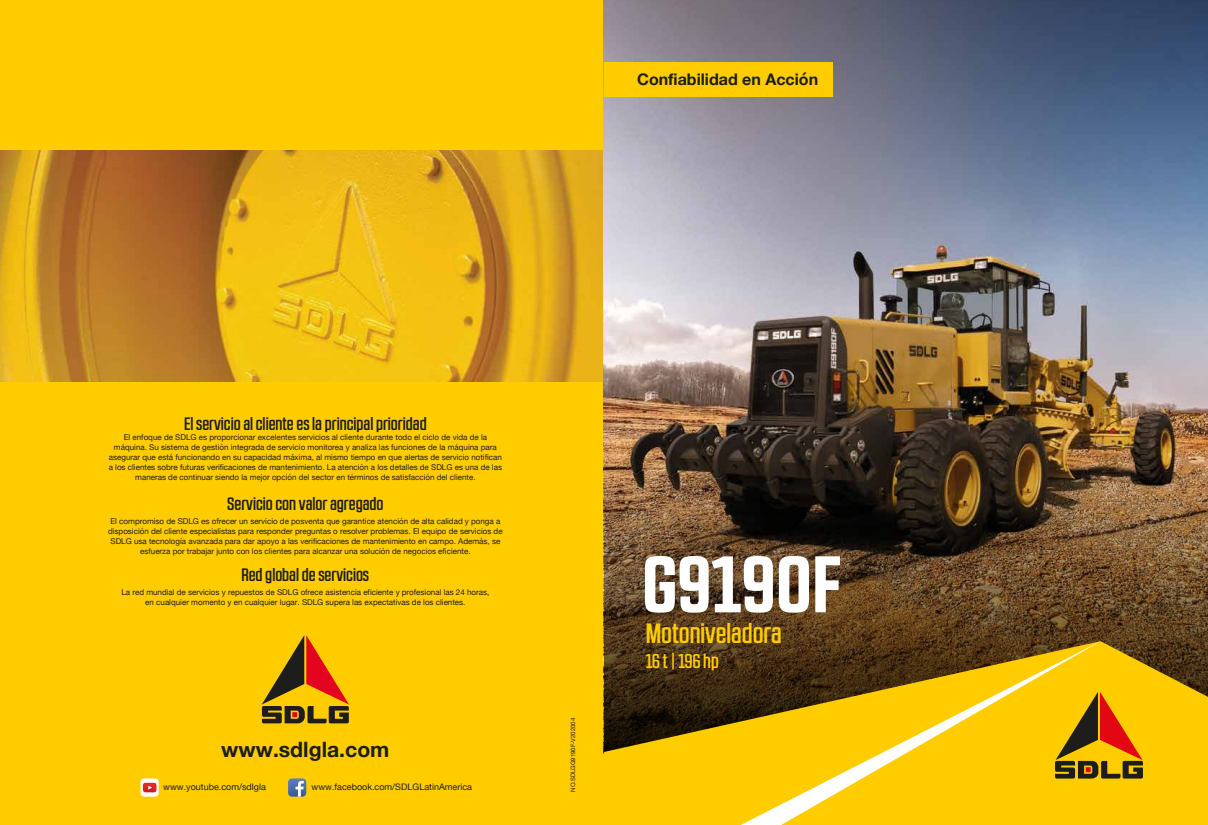
<style>
.page{position:relative;width:1208px;height:825px;background:#fff}
.page>*{position:absolute;margin:0;border:0;box-sizing:border-box;transform-origin:0 0}
.t1{font:700 80px "RB No 2.1 a";letter-spacing:.02em;color:#fff}
.t2{font:500 28px "RB No 2.1 a";color:#fc0}
.t3{font:700 21.2px "Helvetica Neue";color:#1d1d1b}
.t4{font:500 20px "RB No 2.1 a";color:#fc0}
.t5{font:500 18px "RB No 2.1 a";color:#1d1d1b}
.t6{font:700 16px "Helvetica Neue";color:#1d1d1b}
.t7{font:9px "Helvetica Neue";color:#1d1d1b}
.t8{font:8px/10px "Helvetica Neue";color:#1d1d1b;text-align:center}
.t9{font:6px "Helvetica Neue";color:#1d1d1b}
</style>
<div class="page">
<div style="left:0;top:0;width:604px;height:825px;background:#fc0"></div>
<img style="left:0;top:150px;width:604px;height:231px">
<svg style="left:262px;top:635px;width:87px;height:88px"></svg>
<svg style="left:141px;top:778px;width:18px;height:19px"></svg>
<svg style="left:143px;top:783px;width:13px;height:9px"></svg>
<svg style="left:288px;top:778px;width:18px;height:19px"></svg>
<img style="left:604px;top:0;width:604px;height:443px">
<img style="left:604px;top:443px;width:604px;height:198px">
<div style="left:604px;top:62px;width:228px;height:34px;background:#fc0"></div>
<svg style="left:604px;top:641px;width:604px;height:184px;fill:#fc0"></svg>
<svg style="left:1100px;top:692px;width:43px;height:86px"></svg>
<svg style="left:724px;top:641px;width:376px;height:184px;fill:#fc0"></svg>
<h3 class="t6" style="left:637px;top:67px;width:182px">Confiabilidad en Acción</h3>
<h3 class="t5" style="left:184px;top:413px;width:244px">El servicio al cliente es la principal prioridad</h3>
<p class="t8" style="left:109px;top:432px;width:395px">El enfoque de SDLG es proporcionar excelentes servicios al cliente durante todo el ciclo de vida de la máquina. Su sistema de gestión integrada de servicio monitorea y analiza las funciones de la máquina para asegurar que está funcionando en su capacidad máxima, al mismo tiempo en que alertas de servicio notifican a los clientes sobre futuras verificaciones de mantenimiento. La atención a los detalles de SDLG es una de las maneras de continuar siendo la mejor opción del sector en términos de satisfacción del cliente.</p>
<h3 class="t5" style="left:227px;top:494px;width:158px">Servicio con valor agregado</h3>
<p class="t8" style="left:108px;top:517px;width:396px">El compromiso de SDLG es ofrecer un servicio de posventa que garantice atención de alta calidad y ponga a disposición del cliente especialistas para responder preguntas o resolver problemas. El equipo de servicios de SDLG usa tecnología avanzada para dar apoyo a las verificaciones de mantenimiento en campo. Además, se esfuerza por trabajar junto con los clientes para alcanzar una solución de negocios eficiente.</p>
<h3 class="t5" style="left:242px;top:564px;width:129px">Red global de servicios</h3>
<p class="t8" style="left:121px;top:587px;width:369px">La red mundial de servicios y repuestos de SDLG ofrece asistencia eficiente y profesional las 24 horas, en cualquier momento y en cualquier lugar. SDLG supera las expectativas de los clientes.</p>
<h3 class="t3" style="left:221px;top:732px;width:170px">www.sdlgla.com</h3>
<p class="t7" style="left:163px;top:780px;width:104px">www.youtube.com/sdlgla</p>
<p class="t7" style="left:312px;top:780px;width:162px">www.facebook.com/SDLGLatinAmerica</p>
<p class="t9" style="left:568px;top:792px;width:75px;rotate:-90deg">NO.SDLGG9190F-V202004</p>
<h1 class="t1" style="left:643px;top:537px;width:199px">G9190F</h1>
<h2 class="t2" style="left:646px;top:617px;width:137px">Motoniveladora</h2>
<h3 class="t4" style="left:646px;top:650px;width:75px">16 t | 196 hp</h3>
</div>
